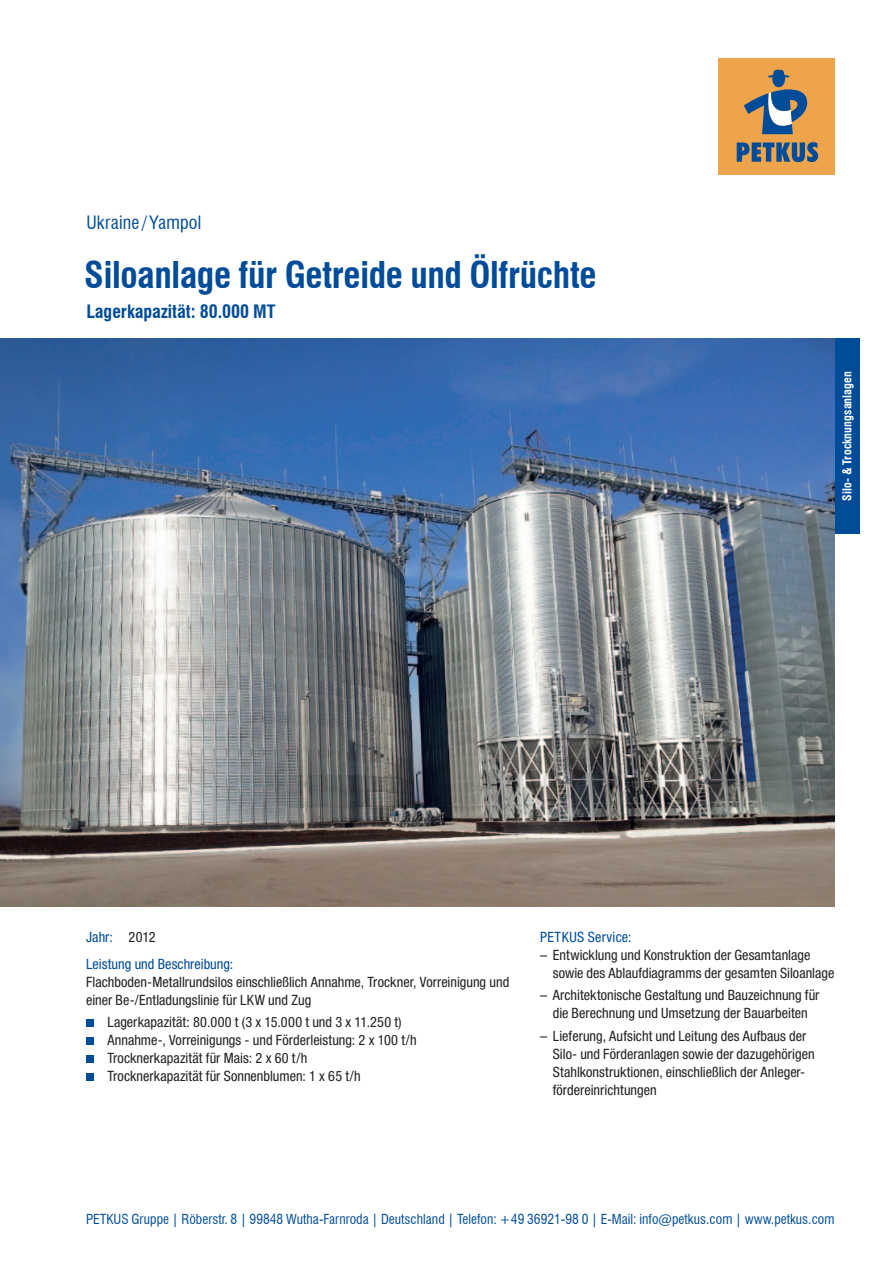
<style>
.page{position:relative;width:893px;height:1263px;background:#fff}
.page>*{position:absolute;margin:0;border:0;box-sizing:border-box;transform-origin:0 0}
.HL_Anlage{font:700 condensed 36px "Swiss 721 BT";letter-spacing:-.01em;color:#014c98}
.HL_Anlage-2{font:700 condensed 18px "Swiss 721 BT";color:#014c98}
.HL_Anlage-3{font:condensed 18px "Swiss 721 BT";letter-spacing:.01em;color:#014c98}
.copytext_9p{font:condensed 14.25px/18px "Helvetica Neue LTW1 G";color:#231f20}
.copytext_9p-2{font:condensed 14.25px "Helvetica Neue LTW1 G";letter-spacing:.015em;color:#014c98}
.t1{font:condensed 13.5px "Swiss 721 BT";letter-spacing:.005em;color:#014c98}
.t2{font:700 condensed 12px "Swiss 721 BT";letter-spacing:.01em;color:#fff}
.s1{color:#231f20}
.s2{color:#014c98}
</style>
<div class="page">
<div style="left:719px;top:58px;width:116px;height:116px;background:#eea44b"></div>
<svg style="left:744px;top:69px;width:64px;height:65px"></svg>
<svg style="left:737px;top:142px;width:81px;height:20px"></svg>
<div style="left:834px;top:338px;width:26px;height:196px;background:#014c98"></div>
<img style="left:0;top:338px;width:834px;height:568px">
<div style="left:86px;top:1019px;width:8px;height:8px;background:#014c98"></div>
<div style="left:86px;top:1037px;width:8px;height:8px;background:#014c98"></div>
<div style="left:86px;top:1055px;width:8px;height:8px;background:#014c98"></div>
<div style="left:86px;top:1073px;width:8px;height:8px;background:#014c98"></div>
<p class="HL_Anlage-3" style="left:86px;top:212px;width:116px">Ukraine / Yampol</p>
<p class="HL_Anlage" style="left:84px;top:253px;width:514px">Siloanlage für Getreide und Ölfrüchte</p>
<p class="HL_Anlage-2" style="left:86px;top:301px;width:191px">Lagerkapazität: 80.000 MT</p>
<p class="t2" style="left:840px;top:501px;width:131px;rotate:-90deg">Silo- &amp; Trocknungsanlagen</p>
<p class="copytext_9p-2" style="left:86px;top:928px;width:71px">Jahr: <span class="s1">2012</span></p>
<p class="copytext_9p" style="left:86px;top:954px;width:425px"><span class="s2">Leistung und Beschreibung:<br></span>Flachboden-Metallrundsilos einschließlich Annahme, Trockner, Vorreinigung und einer Be-/Entladungslinie für LKW und Zug</p>
<p class="copytext_9p" style="left:107px;top:1013px;width:296px">Lagerkapazität: 80.000 t (3 x 15.000 t und 3 x 11.250 t)</p>
<p class="copytext_9p" style="left:107px;top:1031px;width:311px">Annahme-, Vorreinigungs - und Förderleistung: 2 x 100 t/h</p>
<p class="copytext_9p" style="left:107px;top:1049px;width:201px">Trocknerkapazität für Mais: 2 x 60 t/h</p>
<p class="copytext_9p" style="left:107px;top:1067px;width:255px">Trocknerkapazität für Sonnenblumen: 1 x 65 t/h</p>
<p class="copytext_9p-2" style="left:540px;top:929px;width:93px">PETKUS Service:</p>
<p class="copytext_9p" style="left:553px;top:946px;width:283px;text-indent:-13px">– Entwicklung und Konstruktion der Gesamtanlage sowie des Ablaufdiagramms der gesamten Siloanlage</p>
<p class="copytext_9p" style="left:540px;top:986px;width:281px;text-align:center">– Architektonische Gestaltung und Bauzeichnung für die Berechnung und Umsetzung der Bauarbeiten</p>
<p class="copytext_9p" style="left:553px;top:1027px;width:263px;text-indent:-13px">– Lieferung, Aufsicht und Leitung des Aufbaus der Silo- und Förderanlagen sowie der dazugehörigen Stahlkonstruktionen, einschließlich der Anleger&shy;fördereinrichtungen</p>
<p class="t1" style="left:86px;top:1211px;width:750px">PETKUS Gruppe | Röberstr. 8 | 99848 Wutha-Farnroda | Deutschland | Telefon: +49 36921-98 0 | E-Mail: info@petkus.com | www.petkus.com</p>
</div>
